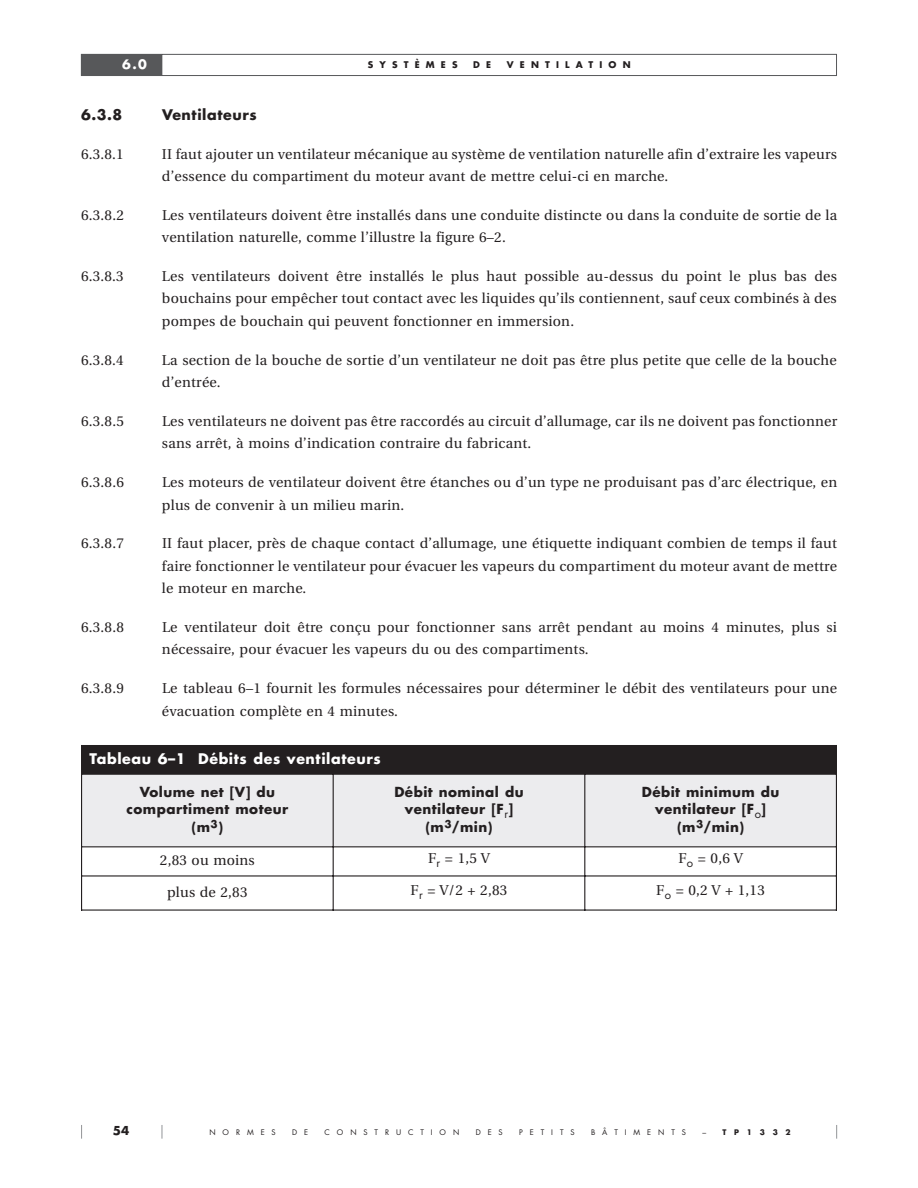
<style>
.page{position:relative;width:918px;height:1188px;background:#fff}
.page>*{position:absolute;margin:0;border:0;box-sizing:border-box;transform-origin:0 0}
.t1{font:14.25px/22.5px "Utopia";letter-spacing:.015em;color:#231f20}
.t2{font:700 14.25px "Futura";letter-spacing:.04em;color:#fff}
.t3{font:700 14.25px "Futura";letter-spacing:.04em;color:#231f20}
.t4{font:700 13.5px/17.2px "Futura";letter-spacing:.035em;color:#231f20;text-align:center}
.t5{font:700 12.75px "Futura";color:#fff}
.t6{font:700 12px "Futura";color:#231f20}
.t7{font:700 9px "Futura";letter-spacing:.685em;color:#231f20}
.t8{font:7.5px "Futura";letter-spacing:.925em;color:#231f20}
.t9{font:700 7.5px "Futura";letter-spacing:1.03em;color:#231f20}
.s1{font-weight:400}
</style>
<div class="page">
<div style="left:82px;top:746px;width:754px;height:28px;background:#231f20"></div>
<div style="left:82px;top:774px;width:251px;height:73px;background:#ececee"></div>
<div style="left:333px;top:774px;width:252px;height:73px;background:#ececee"></div>
<div style="left:585px;top:774px;width:251px;height:73px;background:#ececee"></div>
<hr style="left:81px;top:745px;width:1px;height:166px;background:#231f20">
<hr style="left:333px;top:774px;width:1px;height:137px;background:#231f20">
<hr style="left:584px;top:774px;width:1px;height:137px;background:#231f20">
<hr style="left:836px;top:745px;width:1px;height:166px;background:#231f20">
<hr style="left:81px;top:745px;width:756px;height:1px;background:#231f20">
<hr style="left:81px;top:774px;width:756px;height:1px;background:#231f20">
<hr style="left:81px;top:846px;width:756px;height:1px;background:#231f20">
<hr style="left:81px;top:875px;width:756px;height:2px;background:#231f20">
<hr style="left:81px;top:909px;width:756px;height:2px;background:#231f20">
<div style="left:81px;top:54px;width:81px;height:22px;background:#57585a"></div>
<svg style="left:836px;top:55px;width:1px;height:20px"></svg>
<hr style="left:81px;top:54px;width:756px;height:1px;background:#57585a">
<hr style="left:81px;top:75px;width:756px;height:1px;background:#57585a">
<svg style="left:81px;top:1125px;width:1px;height:14px"></svg>
<svg style="left:162px;top:1125px;width:1px;height:14px"></svg>
<svg style="left:836px;top:1125px;width:1px;height:14px"></svg>
<p class="t5" style="left:122px;top:59px;width:26px">6.0</p>
<p class="t7" style="left:368px;top:61px;width:91px">SYSTÈMES</p>
<p class="t7" style="left:473px;top:61px;width:19px">D E</p>
<p class="t7" style="left:507px;top:61px;width:125px">VENTILATION</p>
<p class="t3" style="left:81px;top:108px;width:43px">6.3.8</p>
<p class="t3" style="left:162px;top:108px;width:96px">Ventilateurs</p>
<p class="t1" style="left:81px;top:144px;width:44px">6.3.8.1</p>
<p class="t1" style="left:162px;top:144px;width:677px">II faut ajouter un ventilateur mécanique au système de ventilation naturelle afin d’extraire les vapeurs d’essence du compartiment du moteur avant de mettre celui-ci en marche.</p>
<p class="t1" style="left:81px;top:205px;width:44px">6.3.8.2</p>
<p class="t1" style="left:162px;top:205px;width:677px">Les ventilateurs doivent être installés dans une conduite distincte ou dans la conduite de sortie de la ventilation naturelle, comme l’illustre la figure 6–2.</p>
<p class="t1" style="left:81px;top:266px;width:44px">6.3.8.3</p>
<p class="t1" style="left:162px;top:266px;width:676px;text-align:justify">Les ventilateurs doivent être installés le plus haut possible au-dessus du point le plus bas des bouchains pour empêcher tout contact avec les liquides qu’ils contiennent, sauf ceux combinés à des pompes de bouchain qui peuvent fonctionner en immersion.</p>
<p class="t1" style="left:81px;top:350px;width:44px">6.3.8.4</p>
<p class="t1" style="left:162px;top:350px;width:676px">La section de la bouche de sortie d’un ventilateur ne doit pas être plus petite que celle de la bouche d’entrée.</p>
<p class="t1" style="left:81px;top:411px;width:44px">6.3.8.5</p>
<p class="t1" style="left:162px;top:411px;width:677px">Les ventilateurs ne doivent pas être raccordés au circuit d’allumage, car ils ne doivent pas fonctionner sans arrêt, à moins d’indication contraire du fabricant.</p>
<p class="t1" style="left:81px;top:472px;width:44px">6.3.8.6</p>
<p class="t1" style="left:162px;top:472px;width:677px">Les moteurs de ventilateur doivent être étanches ou d’un type ne produisant pas d’arc électrique, en plus de convenir à un milieu marin.</p>
<p class="t1" style="left:81px;top:533px;width:44px">6.3.8.7</p>
<p class="t1" style="left:162px;top:533px;width:677px;text-align:justify">II faut placer, près de chaque contact d’allumage, une étiquette indiquant combien de temps il faut faire fonctionner le ventilateur pour évacuer les vapeurs du compartiment du moteur avant de mettre le moteur en marche.</p>
<p class="t1" style="left:81px;top:617px;width:44px">6.3.8.8</p>
<p class="t1" style="left:162px;top:617px;width:677px">Le ventilateur doit être conçu pour fonctionner sans arrêt pendant au moins 4 minutes, plus si nécessaire, pour évacuer les vapeurs du ou des compartiments.</p>
<p class="t1" style="left:81px;top:678px;width:44px">6.3.8.9</p>
<p class="t1" style="left:162px;top:678px;width:677px">Le tableau 6–1 fournit les formules nécessaires pour déterminer le débit des ventilateurs pour une évacuation complète en 4 minutes.</p>
<p class="t2" style="left:90px;top:752px;width:293px">Tableau 6–1 Débits des ventilateurs</p>
<p class="t4" style="left:127px;top:785px;width:163px">Volume net [V] du compartiment moteur (m<sup>3</sup>)</p>
<p class="t4" style="left:394px;top:785px;width:131px">Débit nominal du ventilateur [F<sub>r</sub>] (m<sup>3</sup>/min)</p>
<p class="t4" style="left:642px;top:785px;width:139px">Débit minimum du ventilateur [F<sub>o</sub>] (m<sup>3</sup>/min)</p>
<p class="t1" style="left:160px;top:850px;width:96px">2,83 ou moins</p>
<p class="t1" style="left:428px;top:849px;width:63px">F<sub>r</sub> = 1,5 V</p>
<p class="t1" style="left:678px;top:849px;width:66px">F<sub>o</sub> = 0,6 V</p>
<p class="t1" style="left:167px;top:882px;width:82px">plus de 2,83</p>
<p class="t1" style="left:411px;top:880px;width:98px">F<sub>r</sub> = V/2 + 2,83</p>
<p class="t1" style="left:656px;top:880px;width:110px">F<sub>o</sub> = 0,2 V + 1,13</p>
<p class="t6" style="left:113px;top:1125px;width:18px">54</p>
<p class="t8" style="left:209px;top:1129px;width:68px">NORMES</p>
<p class="t8" style="left:292px;top:1129px;width:18px">D E</p>
<p class="t8" style="left:325px;top:1129px;width:136px">CONSTRUCTION</p>
<p class="t8" style="left:476px;top:1129px;width:29px">DES</p>
<p class="t8" style="left:519px;top:1129px;width:57px">PETITS</p>
<p class="t8" style="left:591px;top:1129px;width:96px">BÂTIMENTS</p>
<p class="t9" style="left:702px;top:1129px;width:90px"><span class="s1">–</span> TP1332</p>
</div>
